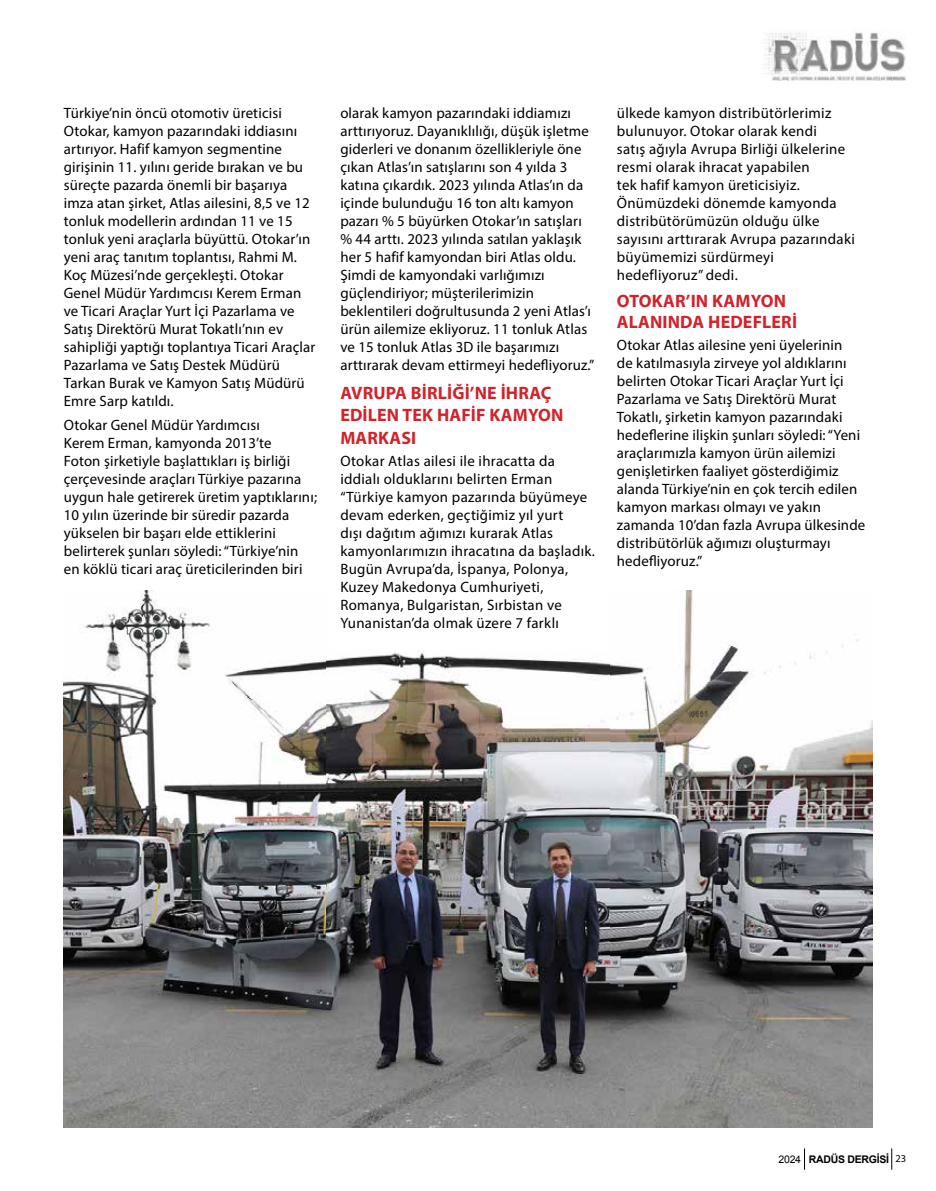
<style>
.page{position:relative;width:936px;height:1191px;background:#fff}
.page>*{position:absolute;margin:0;border:0;box-sizing:border-box;transform-origin:0 0}
.t1{font:700 18px/22.5px "Myriad Pro";letter-spacing:.01em;color:#d2232a}
.t2{font:15px/18px "Myriad Pro";letter-spacing:.01em;color:#000}
.t3{font:700 10.5px "Arial";letter-spacing:-.025em;color:#000}
.s1{font-weight:400}
.s2{font-family:"Myriad Pro";font-weight:400}
</style>
<div class="page">
<svg style="left:891px;top:1148px;width:1px;height:21px"></svg>
<svg style="left:804px;top:1148px;width:1px;height:21px"></svg>
<img style="left:763px;top:32px;width:143px;height:49px">
<img style="left:325px;top:650px;width:285px;height:477px">
<img style="left:64px;top:590px;width:261px;height:537px">
<img style="left:610px;top:590px;width:262px;height:537px">
<p class="t2" style="left:64px;top:103px;width:253px">Türkiye’nin öncü otomotiv üreticisi Otokar, kamyon pazarındaki iddiasını artırıyor. Hafif kamyon segmentine girişinin 11. yılını geride bırakan ve bu süreçte pazarda önemli bir başarıya imza atan şirket, Atlas ailesini, 8,5 ve 12 tonluk modellerin ardından 11 ve 15 tonluk yeni araçlarla büyüttü. Otokar’ın yeni araç tanıtım toplantısı, Rahmi M.<br>Koç Müzesi’nde gerçekleşti. Otokar Genel Müdür Yardımcısı Kerem Erman ve Ticari Araçlar Yurt İçi Pazarlama ve Satış Direktörü Murat Tokatlı’nın ev sahipliği yaptığı toplantıya Ticari Araçlar Pazarlama ve Satış Destek Müdürü Tarkan Burak ve Kamyon Satış Müdürü Emre Sarp katıldı.</p>
<p class="t2" style="left:64px;top:416px;width:255px">Otokar Genel Müdür Yardımcısı<br>Kerem Erman, kamyonda 2013’te<br>Foton şirketiyle başlattıkları iş birliği çerçevesinde araçları Türkiye pazarına uygun hale getirerek üretim yaptıklarını; 10 yılın üzerinde bir süredir pazarda yükselen bir başarı elde ettiklerini belirterek şunları söyledi: “Türkiye’nin en köklü ticari araç üreticilerinden biri</p>
<p class="t2" style="left:340px;top:103px;width:255px">olarak kamyon pazarındaki iddiamızı arttırıyoruz. Dayanıklılığı, düşük işletme giderleri ve donanım özellikleriyle öne çıkan Atlas’ın satışlarını son 4 yılda 3 katına çıkardık. 2023 yılında Atlas’ın da içinde bulunduğu 16 ton altı kamyon pazarı % 5 büyürken Otokar’ın satışları % 44 arttı. 2023 yılında satılan yaklaşık her 5 hafif kamyondan biri Atlas oldu.<br>Şimdi de kamyondaki varlığımızı güçlendiriyor; müşterilerimizin beklentileri doğrultusunda 2 yeni Atlas’ı ürün ailemize ekliyoruz. 11 tonluk Atlas ve 15 tonluk Atlas 3D ile başarımızı arttırarak devam ettirmeyi hedefliyoruz.”</p>
<p class="t1" style="left:340px;top:381px;width:224px">AVRUPA BİRLİĞİ’NE İHRAÇ<br>EDİLEN TEK HAFİF KAMYON<br>MARKASI</p>
<p class="t2" style="left:340px;top:451px;width:256px">Otokar Atlas ailesi ile ihracatta da iddialı olduklarını belirten Erman “Türkiye kamyon pazarında büyümeye devam ederken, geçtiğimiz yıl yurt<br>dışı dağıtım ağımızı kurarak Atlas kamyonlarımızın ihracatına da başladık.<br>Bugün Avrupa’da, İspanya, Polonya, Kuzey Makedonya Cumhuriyeti, Romanya, Bulgaristan, Sırbistan ve Yunanistan’da olmak üzere 7 farklı</p>
<p class="t2" style="left:617px;top:103px;width:239px">ülkede kamyon distribütörlerimiz bulunuyor. Otokar olarak kendi<br>satış ağıyla Avrupa Birliği ülkelerine resmi olarak ihracat yapabilen<br>tek hafif kamyon üreticisiyiz.<br>Önümüzdeki dönemde kamyonda distribütörümüzün olduğu ülke sayısını arttırarak Avrupa pazarındaki büyümemizi sürdürmeyi hedefliyoruz” dedi.</p>
<p class="t1" style="left:617px;top:290px;width:182px;line-height:21px">OTOKAR’IN KAMYON<br>ALANINDA HEDEFLERİ</p>
<p class="t2" style="left:617px;top:336px;width:250px">Otokar Atlas ailesine yeni üyelerinin<br>de katılmasıyla zirveye yol aldıklarını belirten Otokar Ticari Araçlar Yurt İçi Pazarlama ve Satış Direktörü Murat Tokatlı, şirketin kamyon pazarındaki hedeflerine ilişkin şunları söyledi: “Yeni araçlarımızla kamyon ürün ailemizi genişletirken faaliyet gösterdiğimiz alanda Türkiye’nin en çok tercih edilen kamyon markası olmayı ve yakın zamanda 10’dan fazla Avrupa ülkesinde distribütörlük ağımızı oluşturmayı hedefliyoruz.”</p>
<p class="t3" style="left:778px;top:1152px;width:129px"><span class="s1">2024</span> RADÜS DERGİSİ <span class="s2">23</span></p>
</div>
